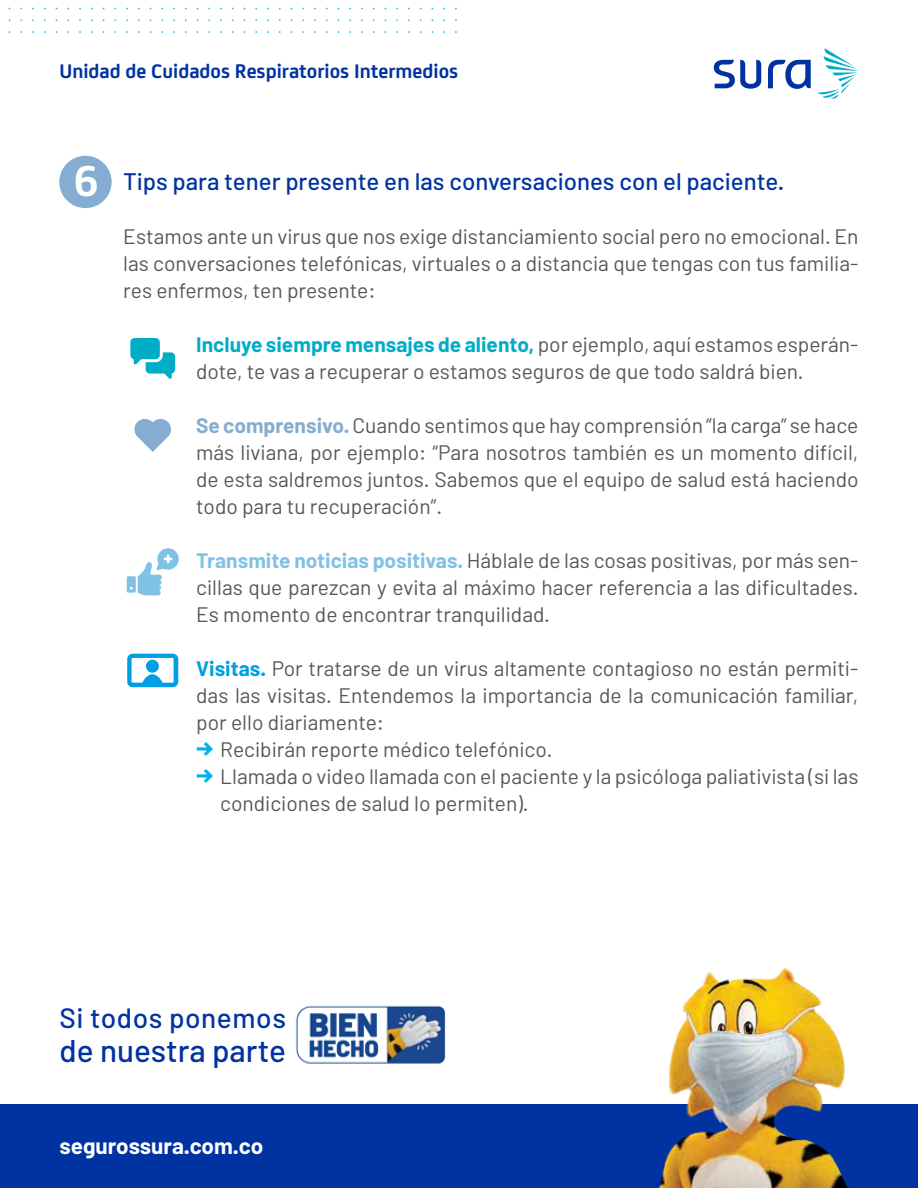
<style>
.page{position:relative;width:918px;height:1188px;background:#fff}
.page>*{position:absolute;margin:0;border:0;box-sizing:border-box;transform-origin:0 0}
.t1{font:700 46.2px "FS Joey";color:#fff}
.t2{font:500 31.5px "Barlow";color:#0033a1}
.t3{font:500 27.9px "Barlow";letter-spacing:.02em;color:#0033a1}
.t4{font:500 24px "Barlow";color:#0033a1}
.t5{font:700 22.5px "Barlow";color:#fff}
.t6{font:21px/27px "Barlow";color:#575756;text-align:justify}
.t7{font:700 21px "FS Joey";color:#0033a1}
.s1{font-weight:700;color:#00adc7}
.s2{font-weight:700;color:#85add1}
.s3{font-weight:700;color:#80c2e6}
.s4{font-weight:700;color:#009fe3}
.s5{font-family:"Galano Classic Alt";font-weight:700;color:#00b1eb}
</style>
<div class="page">
<svg style="left:818px;top:48px;width:40px;height:51px"></svg>
<svg style="left:714px;top:60px;width:47px;height:29px"></svg>
<svg style="left:768px;top:60px;width:43px;height:29px"></svg>
<div style="left:59px;top:156px;width:53px;height:52px;background:#85add1;border-radius:50%"></div>
<div style="left:0;top:1104px;width:918px;height:84px;background:#0033a1"></div>
<img style="left:658px;top:968px;width:190px;height:220px">
<img style="left:296px;top:1005px;width:150px;height:59px">
<svg style="left:130px;top:338px;width:45px;height:41px"></svg>
<svg style="left:134px;top:418px;width:37px;height:34px"></svg>
<svg style="left:127px;top:548px;width:52px;height:47px"></svg>
<svg style="left:127px;top:654px;width:51px;height:33px"></svg>
<div style="left:146px;top:660px;width:13px;height:13px;background:#009fe3;border-radius:50%"></div>
<p class="t7" style="left:60px;top:55px;width:400px">Unidad de Cuidados Respiratorios Intermedios</p>
<h1 class="t1" style="left:74px;top:146px;width:26px">6</h1>
<p class="t4" style="left:123px;top:167px;width:662px">Tips para tener presente en las conversaciones con el paciente.</p>
<p class="t6" style="left:123px;top:222px;width:737px">Estamos ante un virus que nos exige distanciamiento social pero no emocional. En las conversaciones telefónicas, virtuales o a distancia que tengas con tus familia&shy;res enfermos, ten presente:</p>
<p class="t6" style="left:196px;top:330px;width:664px"><span class="s1">Incluye siempre mensajes de aliento,</span> por ejemplo, aquí estamos esperán&shy;dote, te vas a recuperar o estamos seguros de que todo saldrá bien.</p>
<p class="t6" style="left:196px;top:411px;width:664px"><span class="s2">Se comprensivo.</span> Cuando sentimos que hay comprensión “la carga” se hace más liviana, por ejemplo: “Para nosotros también es un momento difícil, de esta saldremos juntos. Sabemos que el equipo de salud está haciendo todo para tu recuperación”.</p>
<p class="t6" style="left:196px;top:546px;width:664px"><span class="s3">Transmite noticias positivas.</span> Háblale de las cosas positivas, por más sen&shy;cillas que parezcan y evita al máximo hacer referencia a las dificultades.<br>Es momento de encontrar tranquilidad.</p>
<p class="t6" style="left:196px;top:654px;width:664px"><span class="s4">Visitas.</span> Por tratarse de un virus altamente contagioso no están permiti&shy;das las visitas. Entendemos la importancia de la comunicación familiar, por ello diariamente:</p>
<p class="t6" style="left:196px;top:735px;width:358px"><span class="s5">→</span> Recibirán reporte médico telefónico.</p>
<p class="t6" style="left:220px;top:763px;width:640px;text-indent:-24px"><span class="s5">→</span> Llamada o video llamada con el paciente y la psicóloga paliativista (si las condiciones de salud lo permiten).</p>
<h3 class="t3" style="left:60px;top:1001px;width:228px">Si todos ponemos</h3>
<h2 class="t2" style="left:60px;top:1031px;width:228px">de nuestra parte</h2>
<p class="t5" style="left:60px;top:1131px;width:205px">segurossura.com.co</p>
</div>
